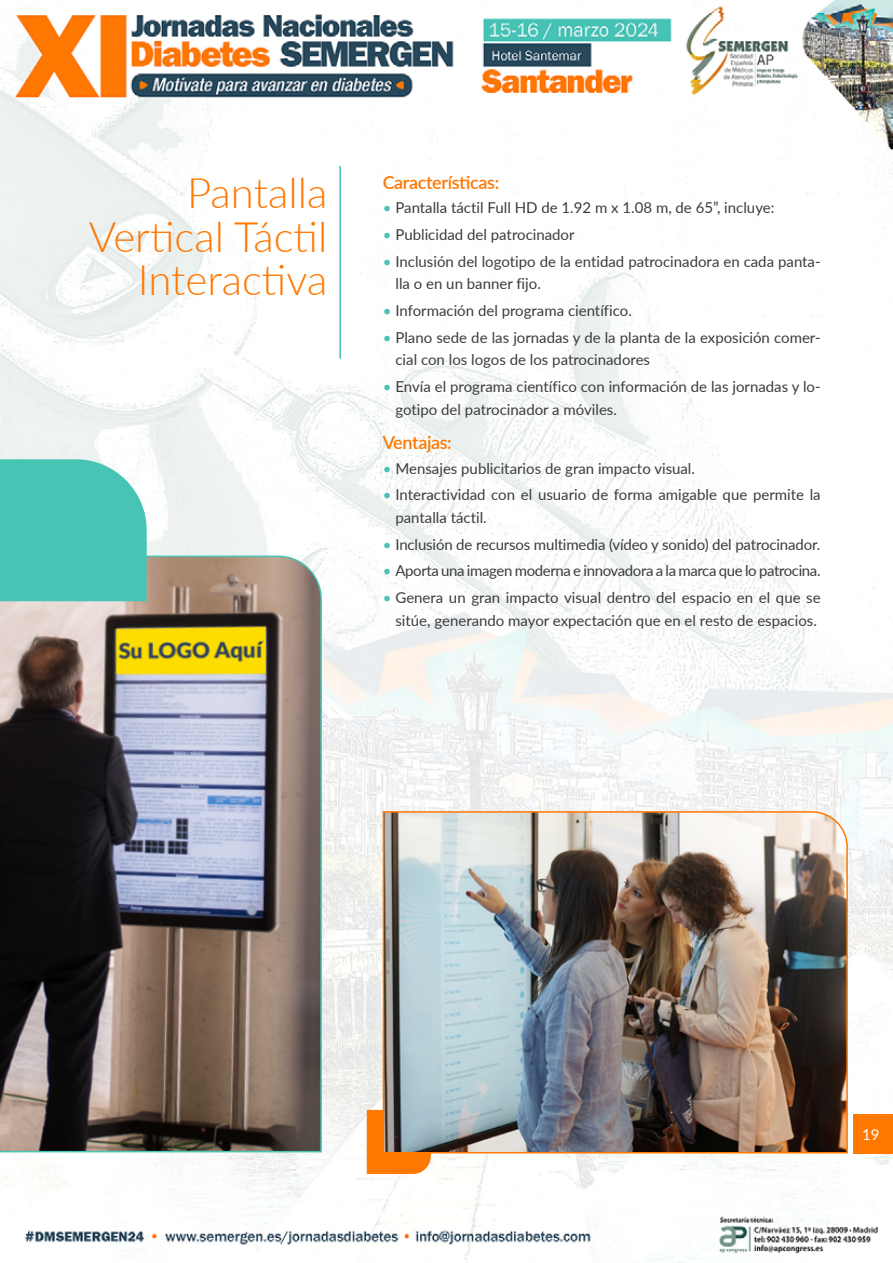
<style>
.page{position:relative;width:893px;height:1263px;background:#fff}
.page>*{position:absolute;margin:0;border:0;box-sizing:border-box;transform-origin:0 0}
.t1{font:300 42px/43.5px "Lato";color:#ff7802;text-align:right}
.t2{font:600 18px "Lato";letter-spacing:-.02em;color:#ff7802}
.t3{font:15px/22.5px "Lato";color:#3c3c3b}
.t4{font:15px "Lato";letter-spacing:-.025em;color:#3c3c3b}
.t5{font:15px "Lato";color:#fff}
.s1{color:#47c4b4}
</style>
<div class="page">
<img style="left:0;top:0;width:893px;height:1263px">
<div style="left:854px;top:1114px;width:39px;height:39px;background:#ff7802"></div>
<hr style="left:339px;top:166px;width:2px;height:193px;background:#47c4b4">
<div style="left:367px;top:1110px;width:64px;height:64px;background:#ff7802"></div>
<img style="left:0;top:555px;width:323px;height:598px">
<img style="left:382px;top:810px;width:467px;height:344px">
<div style="left:0;top:459px;width:147px;height:142px;background:#47c4b4"></div>
<h1 class="t1" style="left:89px;top:170px;width:240px">Pantalla<br>Vertical Táctil<br>Interactiva</h1>
<p class="t2" style="left:383px;top:169px;width:118px">Características:</p>
<p class="t3" style="left:383px;top:196px;width:393px"><span class="s1">•</span> Pantalla táctil Full HD de 1.92 m x 1.08 m, de 65”, incluye:</p>
<p class="t3" style="left:383px;top:223px;width:193px"><span class="s1">•</span> Publicidad del patrocinador</p>
<p class="t3" style="left:395px;top:250px;width:427px;text-indent:-13px"><span class="s1">•</span> Inclusión del logotipo de la entidad patrocinadora en cada panta&shy;lla o en un banner fijo.</p>
<p class="t3" style="left:383px;top:299px;width:251px"><span class="s1">•</span> Información del programa científico.</p>
<p class="t3" style="left:395px;top:326px;width:427px;text-indent:-13px"><span class="s1">•</span> Plano sede de las jornadas y de la planta de la exposición comer&shy;cial con los logos de los patrocinadores</p>
<p class="t3" style="left:395px;top:375px;width:427px;text-indent:-13px"><span class="s1">•</span> Envía el programa científico con información de las jornadas y lo&shy;gotipo del patrocinador a móviles.</p>
<p class="t2" style="left:383px;top:429px;width:71px">Ventajas:</p>
<p class="t3" style="left:383px;top:456px;width:314px"><span class="s1">•</span> Mensajes publicitarios de gran impacto visual.</p>
<p class="t3" style="left:395px;top:483px;width:427px;text-indent:-13px"><span class="s1">•</span> Interactividad con el usuario de forma amigable que permite la pantalla táctil.</p>
<p class="t3" style="left:383px;top:532px;width:439px"><span class="s1">•</span> Inclusión de recursos multimedia (vídeo y sonido) del patrocinador.</p>
<p class="t4" style="left:383px;top:560px;width:439px"><span class="s1">•</span> Aporta una imagen moderna e innovadora a la marca que lo patrocina.</p>
<p class="t3" style="left:383px;top:586px;width:439px;text-align:right"><span class="s1">•</span> Genera un gran impacto visual dentro del espacio en el que se sitúe, generando mayor expectación que en el resto de espacios.</p>
<p class="t5" style="left:862px;top:1124px;width:19px">19</p>
</div>
